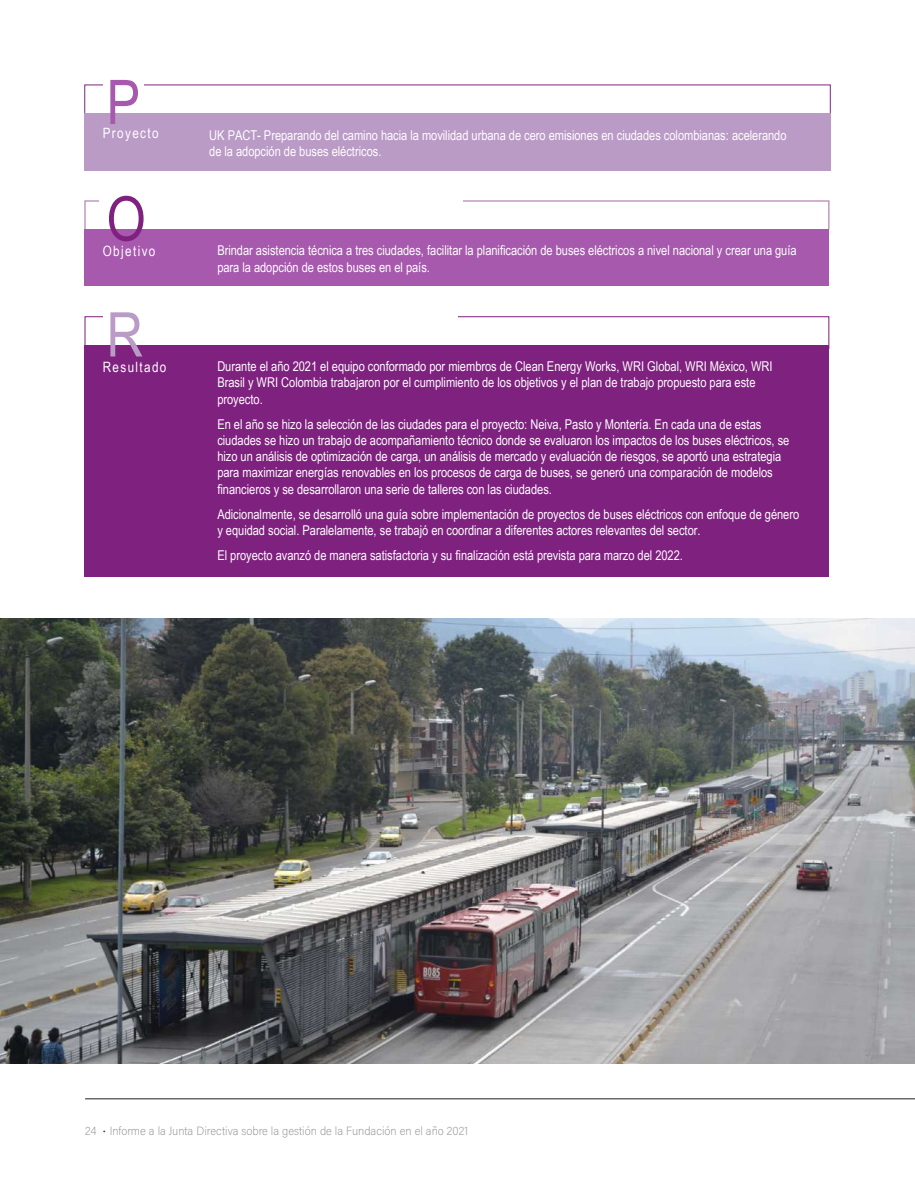
<style>
.page{position:relative;width:915px;height:1191px;background:#fff}
.page>*{position:absolute;margin:0;border:0;box-sizing:border-box;transform-origin:0 0}
.t1{font:61.65px "Arial MT Narrow";color:#ba9bc6}
.t2{font:61.65px "Arial MT Narrow";color:#7f217f}
.t3{font:61.65px "Arial MT Narrow";color:#a759ad}
.t4{font:14.25px "Arial MT Narrow";letter-spacing:.1em;color:#fff}
.t5{font:13.5px/16.2px "Arial MT Narrow";color:#fff}
.t6{font:200 12px "Acumin Pro Semi Cond";color:#939598}
</style>
<div class="page">
<hr style="left:85px;top:1098px;width:829px;height:1px;background:#231f20">
<div style="left:84px;top:316px;width:745px;height:33px;border:1px solid #7f217f"></div>
<div style="left:103px;top:311px;width:354px;height:15px;background:#fff"></div>
<div style="left:84px;top:114px;width:746px;height:57px;background:#ba9bc6"></div>
<div style="left:84px;top:230px;width:745px;height:56px;background:#a759ad"></div>
<div style="left:84px;top:345px;width:745px;height:232px;background:#7f217f"></div>
<img style="left:0;top:619px;width:914px;height:444px">
<h1 class="t3" style="left:106px;top:66px;width:35px">P</h1>
<p class="t4" style="left:103px;top:125px;width:57px">Proyecto</p>
<p class="t5" style="left:209px;top:127px;width:578px">UK PACT- Preparando del camino hacia la movilidad urbana de cero emisiones en ciudades colombianas: acelerando de la adopción de buses eléctricos.</p>
<h1 class="t2" style="left:106px;top:183px;width:41px">O</h1>
<p class="t4" style="left:103px;top:243px;width:54px">Objetivo</p>
<p class="t5" style="left:217px;top:242px;width:580px">Brindar asistencia técnica a tres ciudades, facilitar la planificación de buses eléctricos a nivel nacional y crear una guía para la adopción de estos buses en el país.</p>
<h1 class="t1" style="left:106px;top:298px;width:38px">R</h1>
<p class="t4" style="left:103px;top:358px;width:65px">Resultado</p>
<p class="t5" style="left:217px;top:358px;width:556px">Durante el año 2021 el equipo conformado por miembros de Clean Energy Works, WRI Global, WRI México, WRI<br>Brasil y WRI Colombia trabajaron por el cumplimiento de los objetivos y el plan de trabajo propuesto para este proyecto.</p>
<p class="t5" style="left:217px;top:416px;width:573px">En el año se hizo la selección de las ciudades para el proyecto: Neiva, Pasto y Montería. En cada una de estas ciudades se hizo un trabajo de acompañamiento técnico donde se evaluaron los impactos de los buses eléctricos, se hizo un análisis de optimización de carga, un análisis de mercado y evaluación de riesgos, se aportó una estrategia para maximizar energías renovables en los procesos de carga de buses, se generó una comparación de modelos financieros y se desarrollaron una serie de talleres con las ciudades.</p>
<p class="t5" style="left:217px;top:506px;width:583px">Adicionalmente, se desarrolló una guía sobre implementación de proyectos de buses eléctricos con enfoque de género y equidad social. Paralelamente, se trabajó en coordinar a diferentes actores relevantes del sector.</p>
<p class="t5" style="left:217px;top:547px;width:467px">El proyecto avanzó de manera satisfactoria y su finalización está prevista para marzo del 2022.</p>
<p class="t6" style="left:85px;top:1122px;width:384px">24 Informe a la Junta Directiva sobre la gestión de la Fundación en el año 2021</p>
</div>
